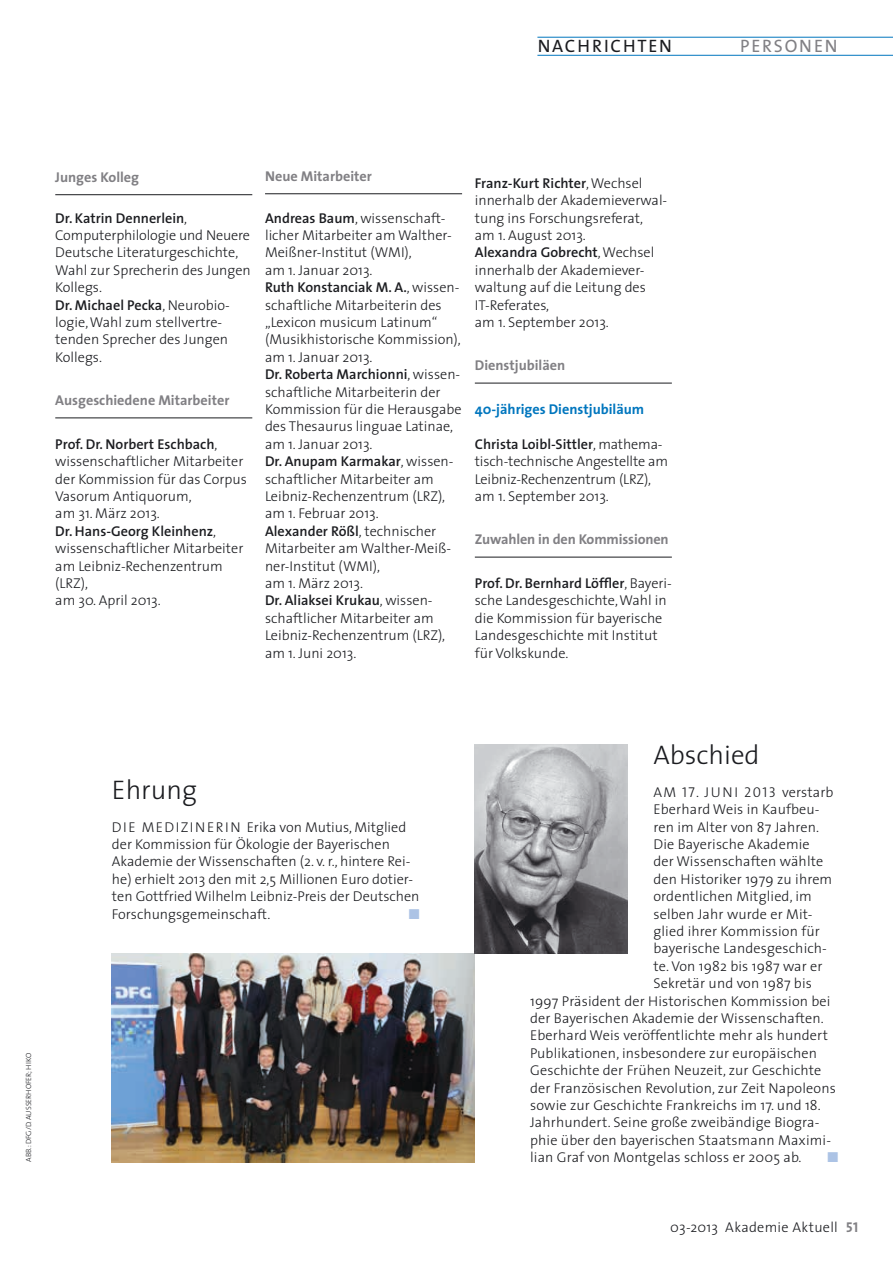
<style>
.page{position:relative;width:893px;height:1263px;background:#fff}
.page>*{position:absolute;margin:0;border:0;box-sizing:border-box;transform-origin:0 0}
.t1{font:300 27px "The Sans";color:#1b1c20}
.t2{font:18px "The Sans";letter-spacing:.1em;color:#1b1c20}
.t3{font:18px "The Sans";letter-spacing:.1em;color:#818084}
.t4{font:300 14.25px/17.4px "The Sans";color:#1b1c20}
.t5{font:700 14.25px "The Sans";color:#818084}
.t6{font:700 14.25px "The Sans";color:#0076be}
.t7{font:300 14.25px "The Sans";letter-spacing:.02em;color:#1b1c20}
.t8{font:14.25px "Zapf Dingbats ITC";color:#acc3e5}
.t9{font:300 7.5px "The Sans";color:#1b1c20}
.s1{font-weight:600}
.s2{font-family:"The Sans Light Caps";font-weight:400}
.s3{font-family:"The Sans Bold Caps";font-weight:400;color:#818084}
</style>
<div class="page">
<hr style="left:537px;top:55px;width:356px;height:1px;background:#0076be">
<hr style="left:537px;top:37px;width:356px;height:1px;background:#0076be">
<hr style="left:55px;top:194px;width:197px;height:1px;background:#1b1c20">
<hr style="left:55px;top:417px;width:197px;height:1px;background:#1b1c20">
<hr style="left:265px;top:193px;width:197px;height:1px;background:#1b1c20">
<hr style="left:475px;top:383px;width:197px;height:1px;background:#1b1c20">
<hr style="left:475px;top:557px;width:197px;height:1px;background:#1b1c20">
<img style="left:112px;top:954px;width:363px;height:208px">
<img style="left:475px;top:745px;width:153px;height:209px">
<p class="t2" style="left:538px;top:31px;width:136px">NACHRICHTEN</p>
<p class="t3" style="left:740px;top:31px;width:99px">PERSONEN</p>
<p class="t5" style="left:55px;top:165px;width:85px">Junges Kolleg</p>
<p class="t4" style="left:55px;top:209px;width:197px"><span class="s1">Dr. Katrin Dennerlein</span>,<br>Computerphilologie und Neuere<br>Deutsche Literaturgeschichte,<br>Wahl zur Sprecherin des Jungen<br>Kollegs.<br><span class="s1">Dr. Michael Pecka</span>, Neurobio&shy;logie, Wahl zum stellvertre&shy;tenden Sprecher des Jungen<br>Kollegs.</p>
<p class="t5" style="left:55px;top:388px;width:176px">Ausgeschiedene Mitarbeiter</p>
<p class="t4" style="left:55px;top:435px;width:193px"><span class="s1">Prof. Dr. Norbert Eschbach</span>, wissenschaftlicher Mitarbeiter der Kommission für das Corpus<br>Vasorum Antiquorum,<br>am 31. März 2013.<br><span class="s1">Dr. Hans-Georg Kleinhenz</span>, wissenschaftlicher Mitarbeiter am Leibniz-Rechenzentrum (LRZ),<br>am 30. April 2013.</p>
<p class="t5" style="left:265px;top:164px;width:108px">Neue Mitarbeiter</p>
<p class="t4" style="left:265px;top:209px;width:198px"><span class="s1">Andreas Baum</span>, wissenschaft&shy;licher Mitarbeiter am Walther-<br>Meißner-Institut (WMI),<br>am 1. Januar 2013.<br><span class="s1">Ruth Konstanciak M. A.</span>, wissen&shy;schaftliche Mitarbeiterin des „Lexicon musicum Latinum“ (Musikhistorische Kommission), am 1. Januar 2013.<br><span class="s1">Dr. Roberta Marchionni</span>, wissen&shy;schaftliche Mitarbeiterin der<br>Kommission für die Herausgabe des Thesaurus linguae Latinae, am 1. Januar 2013.<br><span class="s1">Dr. Anupam Karmakar</span>, wissen&shy;schaftlicher Mitarbeiter am<br>Leibniz-Rechenzentrum (LRZ), am 1. Februar 2013.<br><span class="s1">Alexander Rößl</span>, technischer<br>Mitarbeiter am Walther-Meiß&shy;ner-Institut (WMI),<br>am 1. März 2013.<br><span class="s1">Dr. Aliaksei Krukau</span>, wissen&shy;schaftlicher Mitarbeiter am<br>Leibniz-Rechenzentrum (LRZ), am 1. Juni 2013.</p>
<p class="t4" style="left:475px;top:174px;width:194px"><span class="s1">Franz-Kurt Richter</span>, Wechsel innerhalb der Akademieverwal&shy;tung ins Forschungsreferat,<br>am 1. August 2013.<br><span class="s1">Alexandra Gobrecht</span>, Wechsel innerhalb der Akademiever&shy;waltung auf die Leitung des<br>IT-Referates,<br>am 1. September 2013.</p>
<p class="t5" style="left:475px;top:353px;width:92px">Dienstjubiläen</p>
<p class="t6" style="left:475px;top:397px;width:171px">40-jähriges Dienstjubiläum</p>
<p class="t4" style="left:475px;top:435px;width:195px"><span class="s1">Christa Loibl-Sittler</span>, mathema&shy;tisch-technische Angestellte am<br>Leibniz-Rechenzentrum (LRZ), am 1. September 2013.</p>
<p class="t5" style="left:475px;top:527px;width:195px">Zuwahlen in den Kommissionen</p>
<p class="t4" style="left:475px;top:574px;width:199px"><span class="s1">Prof. Dr. Bernhard Löffler</span>, Bayeri&shy;sche Landesgeschichte, Wahl in die Kommission für bayerische<br>Landesgeschichte mit Institut für Volkskunde.</p>
<p class="t9" style="left:22px;top:1162px;width:109px;rotate:-90deg">Abb.: DFG/D. Ausserhofer; Hiko</p>
<h1 class="t1" style="left:112px;top:768px;width:87px">Ehrung</h1>
<p class="t4" style="left:112px;top:818px;width:54px">Die Medizinerin</p>
<p class="t4" style="left:112px;top:818px;width:309px;text-indent:135px">Erika von Mutius, Mitglied der Kommission für Ökologie der Bayerischen Akademie der Wissenschaften (2. v. r., hintere Rei&shy;he) erhielt 2013 den mit 2,5 Millionen Euro dotier&shy;ten Gottfried Wilhelm Leibniz-Preis der Deutschen Forschungsgemeinschaft.</p>
<p class="t8" style="left:409px;top:907px;width:12px">■</p>
<h1 class="t1" style="left:653px;top:733px;width:108px">Abschied</h1>
<p class="t4" style="left:653px;top:783px;width:67px">Am <span class="s2">17</span>. Juni</p>
<p class="t4" style="left:744px;top:783px;width:91px"><span class="s2">2013</span> verstarb</p>
<p class="t4" style="left:653px;top:800px;width:168px">Eberhard Weis in Kaufbeu-</p>
<p class="t4" style="left:653px;top:818px;width:167px">ren im Alter von 87 Jahren.</p>
<p class="t4" style="left:653px;top:835px;width:158px">Die Bayerische Akademie</p>
<p class="t4" style="left:653px;top:852px;width:171px">der Wissenschaften wählte</p>
<p class="t4" style="left:653px;top:870px;width:180px">den Historiker 1979 zu ihrem</p>
<p class="t4" style="left:653px;top:887px;width:160px">ordentlichen Mitglied, im</p>
<p class="t4" style="left:653px;top:905px;width:161px">selben Jahr wurde er Mit-</p>
<p class="t4" style="left:653px;top:922px;width:168px">glied ihrer Kommission für</p>
<p class="t4" style="left:653px;top:939px;width:175px">bayerische Landesgeschich-</p>
<p class="t4" style="left:653px;top:957px;width:171px">te. Von 1982 bis 1987 war er</p>
<p class="t4" style="left:653px;top:974px;width:160px">Sekretär und von 1987 bis</p>
<p class="t4" style="left:530px;top:992px;width:302px">1997 Präsident der Historischen Kommission bei</p>
<p class="t4" style="left:530px;top:1009px;width:295px">der Bayerischen Akademie der Wissenschaften.</p>
<p class="t4" style="left:530px;top:1026px;width:299px">Eberhard Weis veröffentlichte mehr als hundert</p>
<p class="t4" style="left:530px;top:1044px;width:289px">Publikationen, insbesondere zur europäischen</p>
<p class="t4" style="left:530px;top:1061px;width:293px">Geschichte der Frühen Neuzeit, zur Geschichte</p>
<p class="t4" style="left:530px;top:1079px;width:307px">der Französischen Revolution, zur Zeit Napoleons</p>
<p class="t4" style="left:530px;top:1096px;width:292px">sowie zur Geschichte Frankreichs im 17. und 18.</p>
<p class="t4" style="left:530px;top:1113px;width:291px">Jahrhundert. Seine große zweibändige Biogra-</p>
<p class="t4" style="left:530px;top:1131px;width:302px">phie über den bayerischen Staatsmann Maximi-</p>
<p class="t4" style="left:530px;top:1148px;width:273px">lian Graf von Montgelas schloss er 2005 ab.</p>
<p class="t8" style="left:828px;top:1150px;width:12px">■</p>
<p class="t7" style="left:670px;top:1215px;width:189px">03-2013 Akademie Aktuell <span class="s3">51</span></p>
</div>
